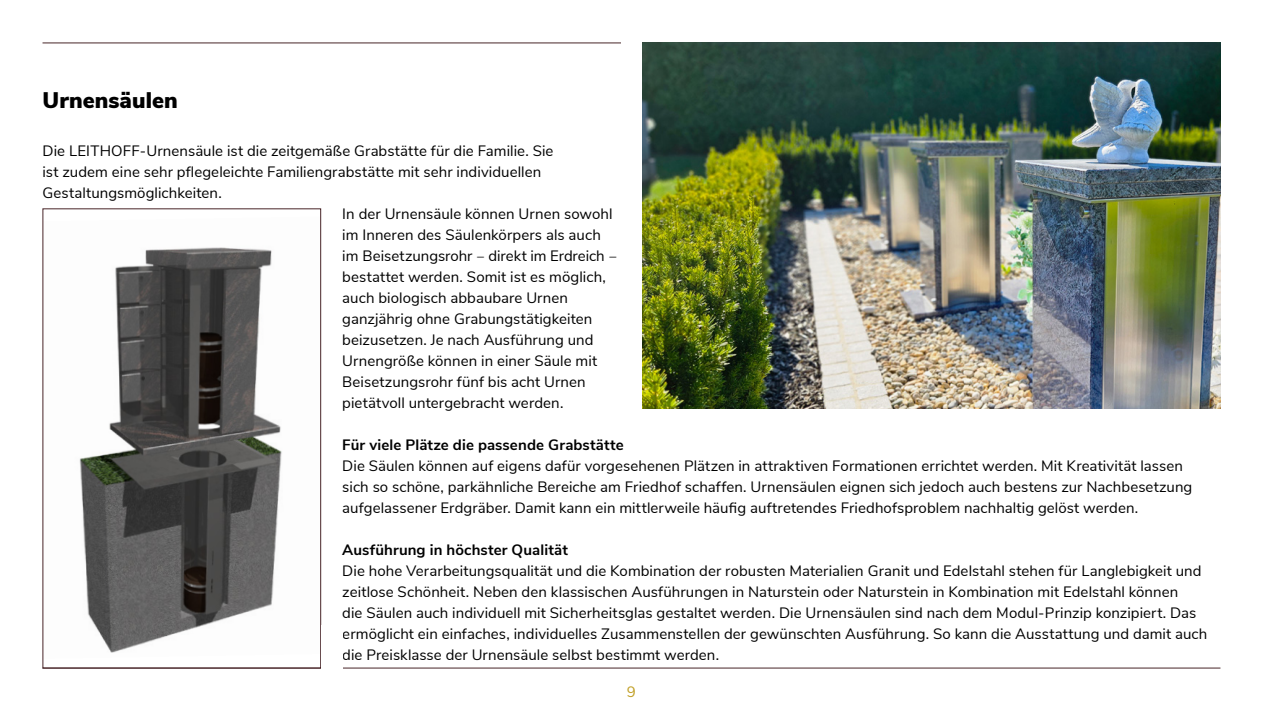
<style>
.page{position:relative;width:1263px;height:711px;background:#fff}
.page>*{position:absolute;margin:0;border:0;box-sizing:border-box;transform-origin:0 0}
.t1{font:900 22.5px "Nunito Sans";letter-spacing:.005em;color:#000}
.t2{font:15px/21px "Nunito Sans";letter-spacing:.005em;color:#000}
.t3{font:700 15px "Nunito Sans";letter-spacing:.005em;color:#000}
.t4{font:15px "Nunito Sans";color:#c1a027}
</style>
<div class="page">
<hr style="left:43px;top:43px;width:1177px;height:1px;background:#482528">
<hr style="left:43px;top:667px;width:1177px;height:1px;background:#482528">
<div style="left:621px;top:19px;width:21px;height:83px;background:#fff"></div>
<img style="left:79px;top:247px;width:203px;height:406px">
<div style="left:43px;top:208px;width:278px;height:460px;border:1px solid #482528"></div>
<div style="left:321px;top:625px;width:21px;height:83px;background:#fff"></div>
<img style="left:642px;top:43px;width:578px;height:365px">
<p class="t1" style="left:43px;top:83px;width:137px">Urnensäulen</p>
<p class="t2" style="left:43px;top:139px;width:512px">Die LEITHOFF-Urnensäule ist die zeitgemäße Grabstätte für die Familie. Sie ist zudem eine sehr pflegeleichte Familiengrabstätte mit sehr individuellen<br>Gestaltungsmöglichkeiten.</p>
<p class="t2" style="left:342px;top:202px;width:276px">In der Urnensäule können Urnen sowohl im Inneren des Säulenkörpers als auch im Beisetzungsrohr ‒ direkt im Erdreich ‒ bestattet werden. Somit ist es möglich, auch biologisch abbaubare Urnen ganzjährig ohne Grabungstätigkeiten beizusetzen. Je nach Ausführung und Urnengröße können in einer Säule mit Beisetzungsrohr fünf bis acht Urnen pietätvoll untergebracht werden.</p>
<p class="t3" style="left:342px;top:434px;width:283px">Für viele Plätze die passende Grabstätte</p>
<p class="t2" style="left:342px;top:454px;width:852px">Die Säulen können auf eigens dafür vorgesehenen Plätzen in attraktiven Formationen errichtet werden. Mit Kreativität lassen sich so schöne, parkähnliche Bereiche am Friedhof schaffen. Urnensäulen eignen sich jedoch auch bestens zur Nachbesetzung aufgelassener Erdgräber. Damit kann ein mittlerweile häufig auftretendes Friedhofsproblem nachhaltig gelöst werden.</p>
<p class="t3" style="left:342px;top:539px;width:227px">Ausführung in höchster Qualität</p>
<p class="t2" style="left:342px;top:559px;width:866px">Die hohe Verarbeitungsqualität und die Kombination der robusten Materialien Granit und Edelstahl stehen für Langlebigkeit und zeitlose Schönheit. Neben den klassischen Ausführungen in Naturstein oder Naturstein in Kombination mit Edelstahl können<br>die Säulen auch individuell mit Sicherheitsglas gestaltet werden. Die Urnensäulen sind nach dem Modul-Prinzip konzipiert. Das ermöglicht ein einfaches, individuelles Zusammenstellen der gewünschten Ausführung. So kann die Ausstattung und damit auch die Preisklasse der Urnensäule selbst bestimmt werden.</p>
<p class="t4" style="left:627px;top:681px;width:10px">9</p>
</div>
